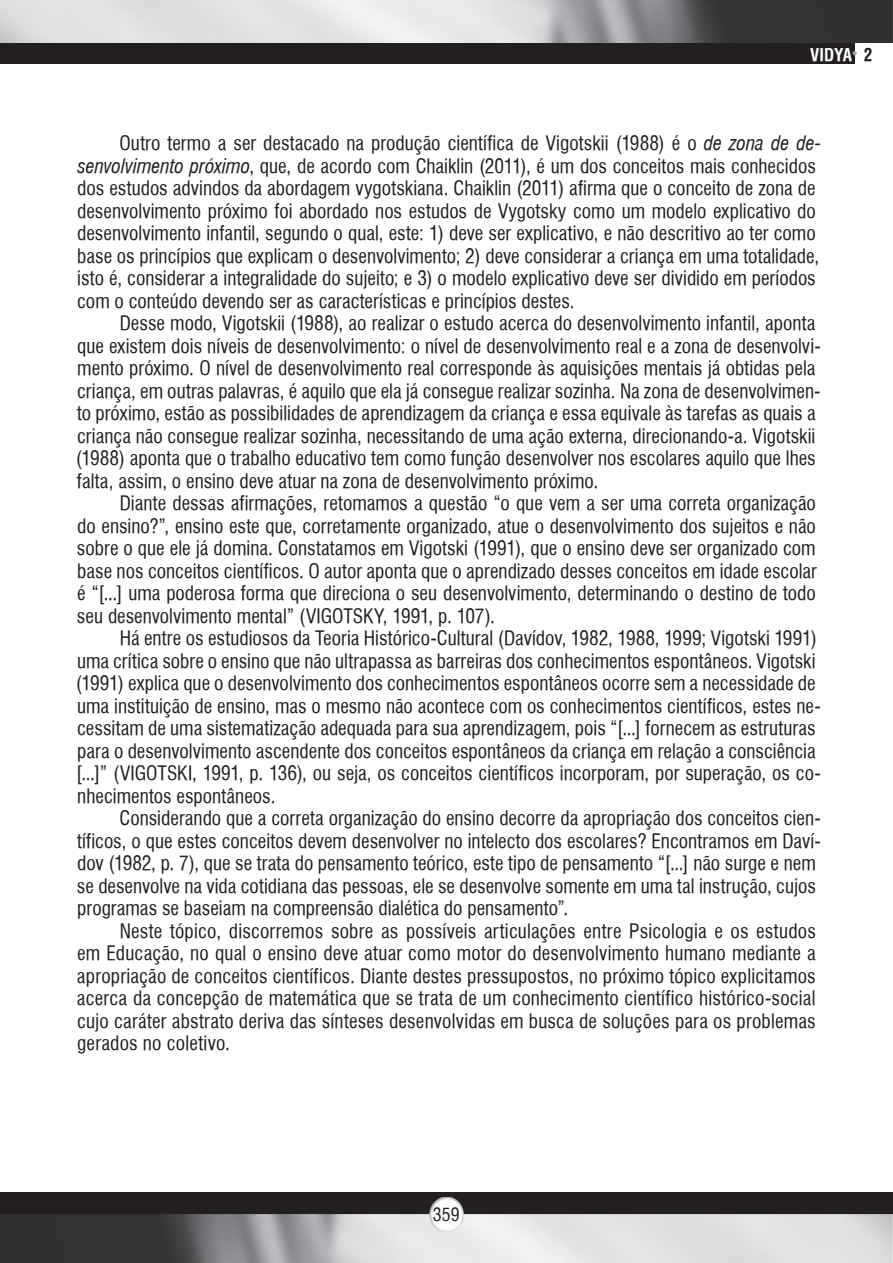
<style>
.page{position:relative;width:893px;height:1263px;background:#fff}
.page>*{position:absolute;margin:0;border:0;box-sizing:border-box;transform-origin:0 0}
.t1{font:19.5px/22.5px "Halvett Condensed";color:#231f20}
.t2{font:18px "Halvett Condensed";color:#231f20}
.t3{font:700 condensed 17.25px "Halvett";color:#fff}
.s1{color:#231f20}
.s2{font-family:"Halvett";font-style:italic;font-stretch:condensed}
</style>
<div class="page">
<div style="left:0;top:0;width:855px;height:64px;background:#231f20"></div>
<img style="left:0;top:0;width:893px;height:43px">
<svg style="left:853px;top:51px;width:4px;height:4px"></svg>
<div style="left:0;top:1193px;width:893px;height:70px;background:#231f20"></div>
<img style="left:0;top:1214px;width:893px;height:49px">
<img style="left:429px;top:1197px;width:34px;height:34px">
<p class="t3" style="left:810px;top:45px;width:64px">VIDYA <span class="s1">2</span></p>
<p class="t1" style="left:77px;top:132px;width:746px;text-indent:42px">Outro termo a ser destacado na produção científica de Vigotskii (1988) é o <span class="s2">de zona de de&shy;senvolvimento próximo</span>, que, de acordo com Chaiklin (2011), é um dos conceitos mais conhecidos dos estudos advindos da abordagem vygotskiana. Chaiklin (2011) afirma que o conceito de zona de desenvolvimento próximo foi abordado nos estudos de Vygotsky como um modelo explicativo do desenvolvimento infantil, segundo o qual, este: 1) deve ser explicativo, e não descritivo ao ter como base os princípios que explicam o desenvolvimento; 2) deve considerar a criança em uma totalidade, isto é, considerar a integralidade do sujeito; e 3) o modelo explicativo deve ser dividido em períodos com o conteúdo devendo ser as características e princípios destes.</p>
<p class="t1" style="left:76px;top:312px;width:746px;text-indent:44px">Desse modo, Vigotskii (1988), ao realizar o estudo acerca do desenvolvimento infantil, aponta que existem dois níveis de desenvolvimento: o nível de desenvolvimento real e a zona de desenvolvi&shy;mento próximo. O nível de desenvolvimento real corresponde às aquisições mentais já obtidas pela criança, em outras palavras, é aquilo que ela já consegue realizar sozinha. Na zona de desenvolvimen&shy;to próximo, estão as possibilidades de aprendizagem da criança e essa equivale às tarefas as quais a criança não consegue realizar sozinha, necessitando de uma ação externa, direcionando-a. Vigotskii (1988) aponta que o trabalho educativo tem como função desenvolver nos escolares aquilo que lhes falta, assim, o ensino deve atuar na zona de desenvolvimento próximo.</p>
<p class="t1" style="left:77px;top:492px;width:741px;text-align:justify;text-indent:43px">Diante dessas afirmações, retomamos a questão “o que vem a ser uma correta organização do ensino?”, ensino este que, corretamente organizado, atue o desenvolvimento dos sujeitos e não sobre o que ele já domina. Constatamos em Vigotski (1991), que o ensino deve ser organizado com base nos conceitos científicos. O autor aponta que o aprendizado desses conceitos em idade escolar é “[...] uma poderosa forma que direciona o seu desenvolvimento, determinando o destino de todo seu desenvolvimento mental” (VIGOTSKY, 1991, p. 107).</p>
<p class="t1" style="left:76px;top:627px;width:746px;text-indent:44px">Há entre os estudiosos da Teoria Histórico-Cultural (Davídov, 1982, 1988, 1999; Vigotski 1991) uma crítica sobre o ensino que não ultrapassa as barreiras dos conhecimentos espontâneos. Vigotski (1991) explica que o desenvolvimento dos conhecimentos espontâneos ocorre sem a necessidade de uma instituição de ensino, mas o mesmo não acontece com os conhecimentos científicos, estes ne&shy;cessitam de uma sistematização adequada para sua aprendizagem, pois “[...] fornecem as estruturas para o desenvolvimento ascendente dos conceitos espontâneos da criança em relação a consciência [...]” (VIGOTSKI, 1991, p. 136), ou seja, os conceitos científicos incorporam, por superação, os co&shy;nhecimentos espontâneos.</p>
<p class="t1" style="left:77px;top:807px;width:745px;text-indent:43px">Considerando que a correta organização do ensino decorre da apropriação dos conceitos cien&shy;tíficos, o que estes conceitos devem desenvolver no intelecto dos escolares? Encontramos em Daví&shy;dov (1982, p. 7), que se trata do pensamento teórico, este tipo de pensamento “[...] não surge e nem se desenvolve na vida cotidiana das pessoas, ele se desenvolve somente em uma tal instrução, cujos programas se baseiam na compreensão dialética do pensamento”.</p>
<p class="t1" style="left:77px;top:919px;width:740px;text-align:justify;text-indent:43px">Neste tópico, discorremos sobre as possíveis articulações entre Psicologia e os estudos em Educação, no qual o ensino deve atuar como motor do desenvolvimento humano mediante a apropriação de conceitos científicos. Diante destes pressupostos, no próximo tópico explicitamos acerca da concepção de matemática que se trata de um conhecimento científico histórico-social cujo caráter abstrato deriva das sínteses desenvolvidas em busca de soluções para os problemas gerados no coletivo.</p>
<p class="t2" style="left:433px;top:1204px;width:28px">359</p>
</div>
